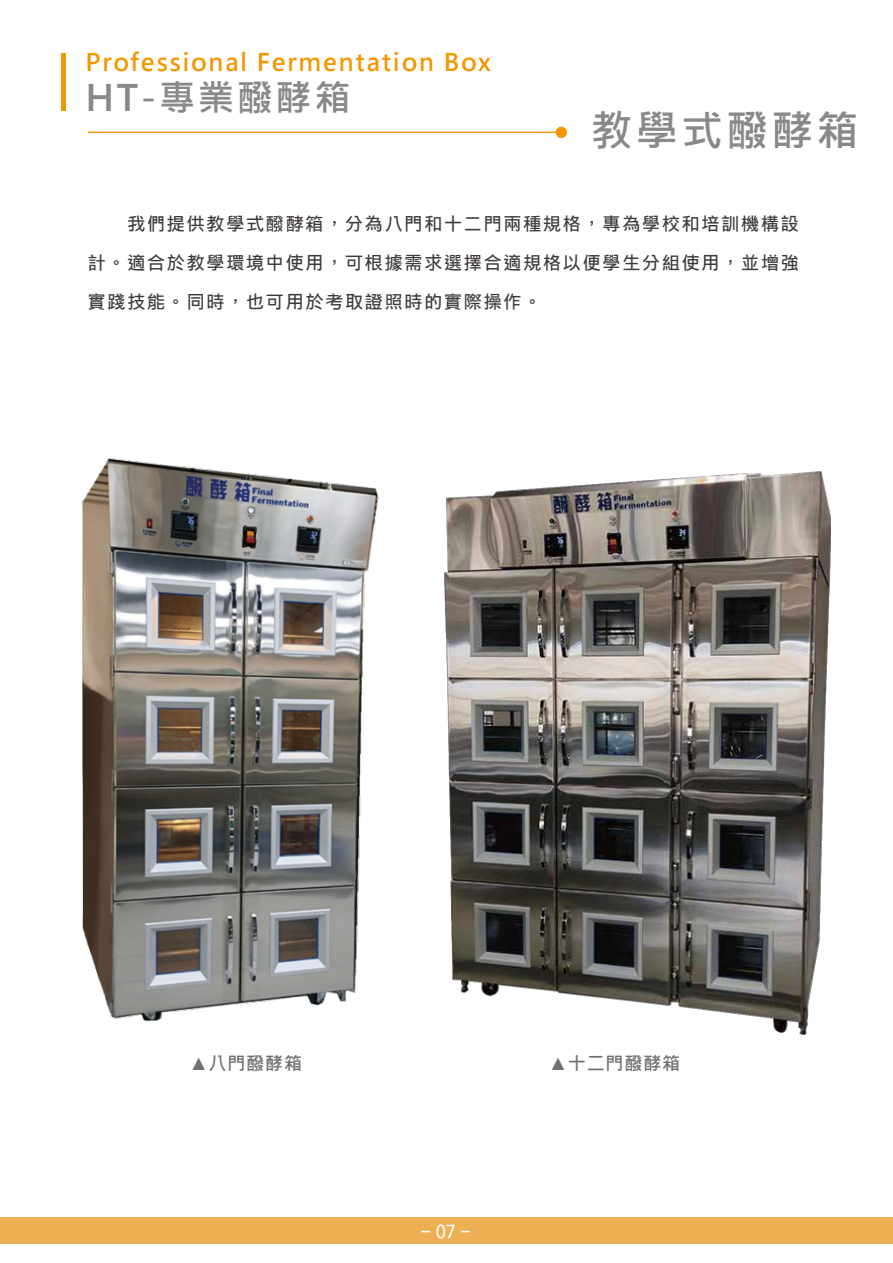
<style>
.page{position:relative;width:893px;height:1263px;background:#fff}
.page>*{position:absolute;margin:0;border:0;box-sizing:border-box;transform-origin:0 0}
.t1{font:700 42px "Microsoft Jheng Hei";letter-spacing:.075em;color:#898989}
.t2{font:700 36.15px "Microsoft Jheng Hei";letter-spacing:.075em;color:#898989}
.t3{font:700 24.15px "Microsoft Jheng Hei";letter-spacing:.075em;color:#f39700}
.t4{font:18px/39px "DF Hei Md Estd BF";letter-spacing:.1em;color:#3e3a39;text-align:justify}
.t5{font:700 18px "Microsoft Jheng Hei";letter-spacing:.05em;color:#727171}
.t6{font:18px "DF Hei Md Estd BF";color:#fff}
</style>
<div class="page">
<img style="left:83px;top:459px;width:256px;height:563px">
<img style="left:339px;top:471px;width:492px;height:564px">
<div style="left:61px;top:53px;width:5px;height:58px;background:#f39700"></div>
<hr style="left:88px;top:132px;width:474px;height:1px;background:#f39700">
<div style="left:556px;top:127px;width:11px;height:11px;background:#f39700;border-radius:50%"></div>
<div style="left:0;top:1217px;width:893px;height:27px;background:#edb055"></div>
<h3 class="t3" style="left:85px;top:47px;width:407px">Professional Fermentation Box</h3>
<h2 class="t2" style="left:85px;top:75px;width:267px">HT-專業醱酵箱</h2>
<h1 class="t1" style="left:591px;top:104px;width:269px">教學式醱酵箱</h1>
<p class="t4" style="left:88px;top:204px;width:712px">　　我們提供教學式醱酵箱，分為八門和十二門兩種規格，專為學校和培訓機構設計。適合於教學環境中使用，可根據需求選擇合適規格以便學生分組使用，並增強實踐技能。同時，也可用於考取證照時的實際操作。</p>
<p class="t5" style="left:190px;top:1052px;width:114px">▲八門醱酵箱</p>
<p class="t5" style="left:549px;top:1052px;width:133px">▲十二門醱酵箱</p>
<p class="t6" style="left:436px;top:1222px;width:20px">07</p>
<p class="t6" style="left:422px;top:1223px;width:50px">- -</p>
</div>
